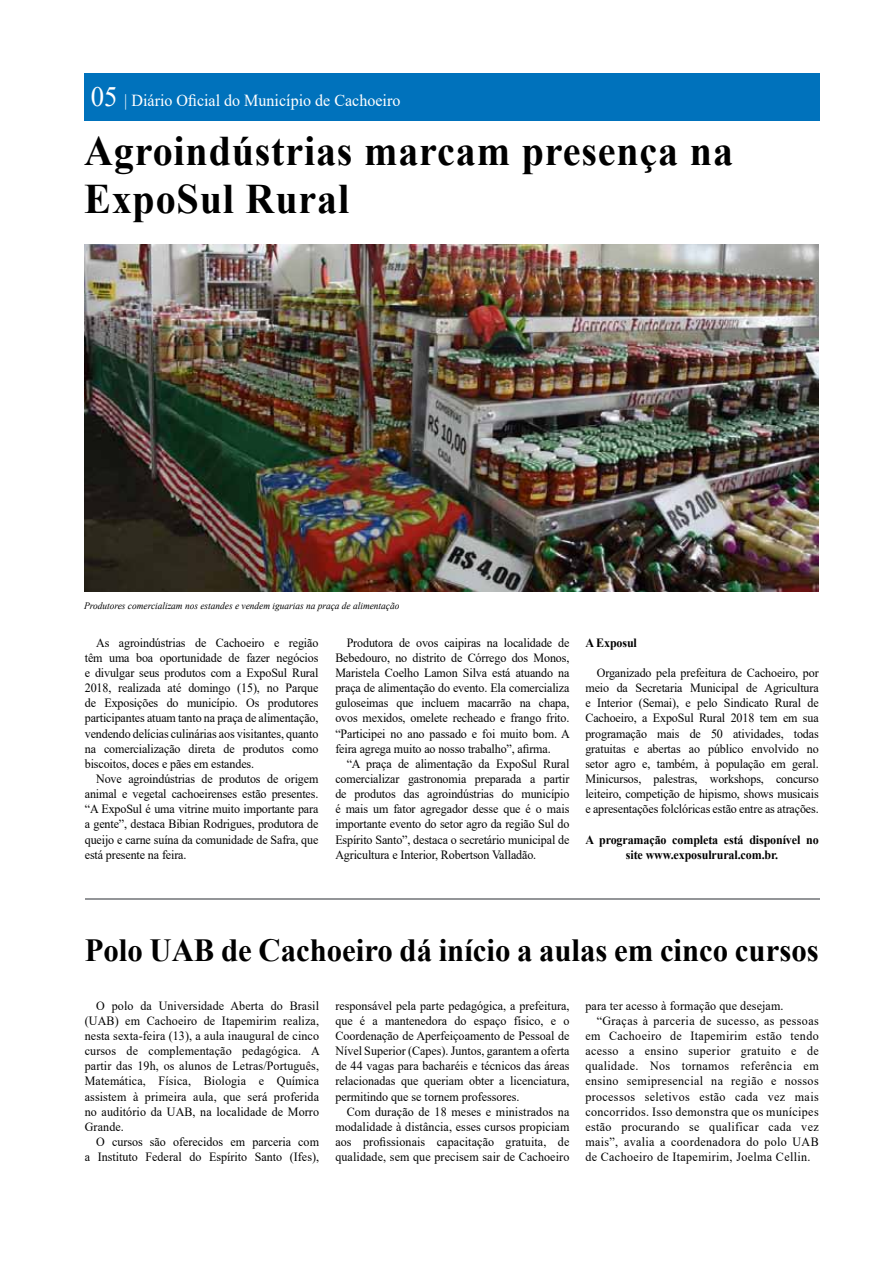
<style>
.page{position:relative;width:893px;height:1263px;background:#fff}
.page>*{position:absolute;margin:0;border:0;box-sizing:border-box;transform-origin:0 0}
.t1{font:700 42px/47.7px "Times New Roman";letter-spacing:.02em;color:#000;scale:.95 1}
.t2{font:700 32.25px "Times New Roman";color:#000;scale:.95 1}
.t3{font:16.8px "Times New Roman";color:#fff;scale:.95 1}
.t4{font:12.6px/15.1px "Times New Roman";letter-spacing:.01em;color:#000;text-align:justify;scale:.95 1}
.t5{font:12.6px "Times New Roman";letter-spacing:.03em;color:#000;scale:.95 1}
.t6{font:700 12.6px/15.1px "Times New Roman";letter-spacing:-.01em;color:#000;text-align:center;scale:.95 1}
.t7{font:italic 9.75px "Times New Roman";color:#000;scale:.95 1}
.s1{font-size:28.05px}
</style>
<div class="page">
<div style="left:84px;top:73px;width:736px;height:47px;background:#0072bc"></div>
<img style="left:84px;top:244px;width:735px;height:348px">
<hr style="left:85px;top:898px;width:734px;height:2px;background:#939598">
<h3 class="t3" style="left:91px;top:88px;width:327px"><span class="s1">05</span> | Diário Oficial do Município de Cachoeiro</h3>
<h1 class="t1" style="left:84px;top:126px;width:685px">Agroindústrias marcam presença na<br>ExpoSul Rural</h1>
<p class="t7" style="left:84px;top:599px;width:333px">Produtores comercializam nos estandes e vendem iguarias na praça de alimentação</p>
<p class="t4" style="left:85px;top:635px;width:247px;text-indent:11px">As agroindústrias de Cachoeiro e região têm uma boa oportunidade de fazer negócios e divulgar seus produtos com a ExpoSul Rural 2018, realizada até domingo (15), no Parque de Exposições do município. Os produtores participantes atuam tanto na praça de alimentação, vendendo delícias culinárias aos visitantes, quanto na comercialização direta de produtos como biscoitos, doces e pães em estandes.</p>
<p class="t4" style="left:85px;top:771px;width:247px;text-indent:11px">Nove agroindústrias de produtos de origem animal e vegetal cachoeirenses estão presentes. “A ExpoSul é uma vitrine muito importante para a gente”, destaca Bibian Rodrigues, produtora de queijo e carne suína da comunidade de Safra, que está presente na feira.</p>
<p class="t4" style="left:335px;top:635px;width:248px;text-indent:11px">Produtora de ovos caipiras na localidade de Bebedouro, no distrito de Córrego dos Monos, Maristela Coelho Lamon Silva está atuando na praça de alimentação do evento. Ela comercializa guloseimas que incluem macarrão na chapa, ovos mexidos, omelete recheado e frango frito. “Participei no ano passado e foi muito bom. A feira agrega muito ao nosso trabalho”, afirma.</p>
<p class="t4" style="left:335px;top:756px;width:248px;text-indent:11px">“A praça de alimentação da ExpoSul Rural comercializar gastronomia preparada a partir de produtos das agroindústrias do município é mais um fator agregador desse que é o mais importante evento do setor agro da região Sul do Espírito Santo”, destaca o secretário municipal de Agricultura e Interior, Robertson Valladão.</p>
<p class="t6" style="left:585px;top:635px;width:56px">A Exposul</p>
<p class="t4" style="left:585px;top:665px;width:247px;text-indent:11px">Organizado pela prefeitura de Cachoeiro, por meio da Secretaria Municipal de Agricultura e Interior (Semai), e pelo Sindicato Rural de Cachoeiro, a ExpoSul Rural 2018 tem em sua programação mais de 50 atividades, todas gratuitas e abertas ao público envolvido no setor agro e, também, à população em geral.<br>Minicursos, palestras, workshops, concurso leiteiro, competição de hipismo, shows musicais e apresentações folclóricas estão entre as atrações.</p>
<p class="t6" style="left:585px;top:831px;width:247px">A programação completa está disponível no site www.exposulrural.com.br.</p>
<h2 class="t2" style="left:85px;top:926px;width:774px">Polo UAB de Cachoeiro dá início a aulas em cinco cursos</h2>
<p class="t4" style="left:85px;top:997px;width:249px;text-indent:11px">O polo da Universidade Aberta do Brasil (UAB) em Cachoeiro de Itapemirim realiza, nesta sexta-feira (13), a aula inaugural de cinco cursos de complementação pedagógica. A partir das 19h, os alunos de Letras/Português, Matemática, Física, Biologia e Química assistem à primeira aula, que será proferida no auditório da UAB, na localidade de Morro Grande.</p>
<p class="t4" style="left:85px;top:1134px;width:248px;text-align:right">O cursos são oferecidos em parceria com<br>a Instituto Federal do Espírito Santo (Ifes),</p>
<p class="t4" style="left:335px;top:997px;width:248px">responsável pela parte pedagógica, a prefeitura, que é a mantenedora do espaço físico, e o Coordenação de Aperfeiçoamento de Pessoal de Nível Superior (Capes). Juntos, garantem a oferta de 44 vagas para bacharéis e técnicos das áreas relacionadas que queriam obter a licenciatura, permitindo que se tornem professores.</p>
<p class="t4" style="left:335px;top:1103px;width:248px;text-indent:11px">Com duração de 18 meses e ministrados na modalidade à distância, esses cursos propiciam aos profissionais capacitação gratuita, de qualidade, sem que precisem sair de Cachoeiro</p>
<p class="t4" style="left:585px;top:997px;width:210px">para ter acesso à formação que desejam.</p>
<p class="t5" style="left:597px;top:1012px;width:235px">“Graças à parceria de sucesso, as pessoas</p>
<p class="t5" style="left:585px;top:1027px;width:247px">em Cachoeiro de Itapemirim estão tendo</p>
<p class="t5" style="left:585px;top:1042px;width:247px">acesso a ensino superior gratuito e de</p>
<p class="t5" style="left:585px;top:1057px;width:247px">qualidade. Nos tornamos referência em</p>
<p class="t5" style="left:585px;top:1072px;width:247px">ensino semipresencial na região e nossos</p>
<p class="t5" style="left:585px;top:1087px;width:247px">processos seletivos estão cada vez mais</p>
<p class="t5" style="left:585px;top:1102px;width:247px">concorridos. Isso demonstra que os munícipes</p>
<p class="t5" style="left:585px;top:1118px;width:247px">estão procurando se qualificar cada vez</p>
<p class="t5" style="left:585px;top:1133px;width:247px">mais”, avalia a coordenadora do polo UAB</p>
<p class="t5" style="left:585px;top:1148px;width:239px">de Cachoeiro de Itapemirim, Joelma Cellin.</p>
</div>
